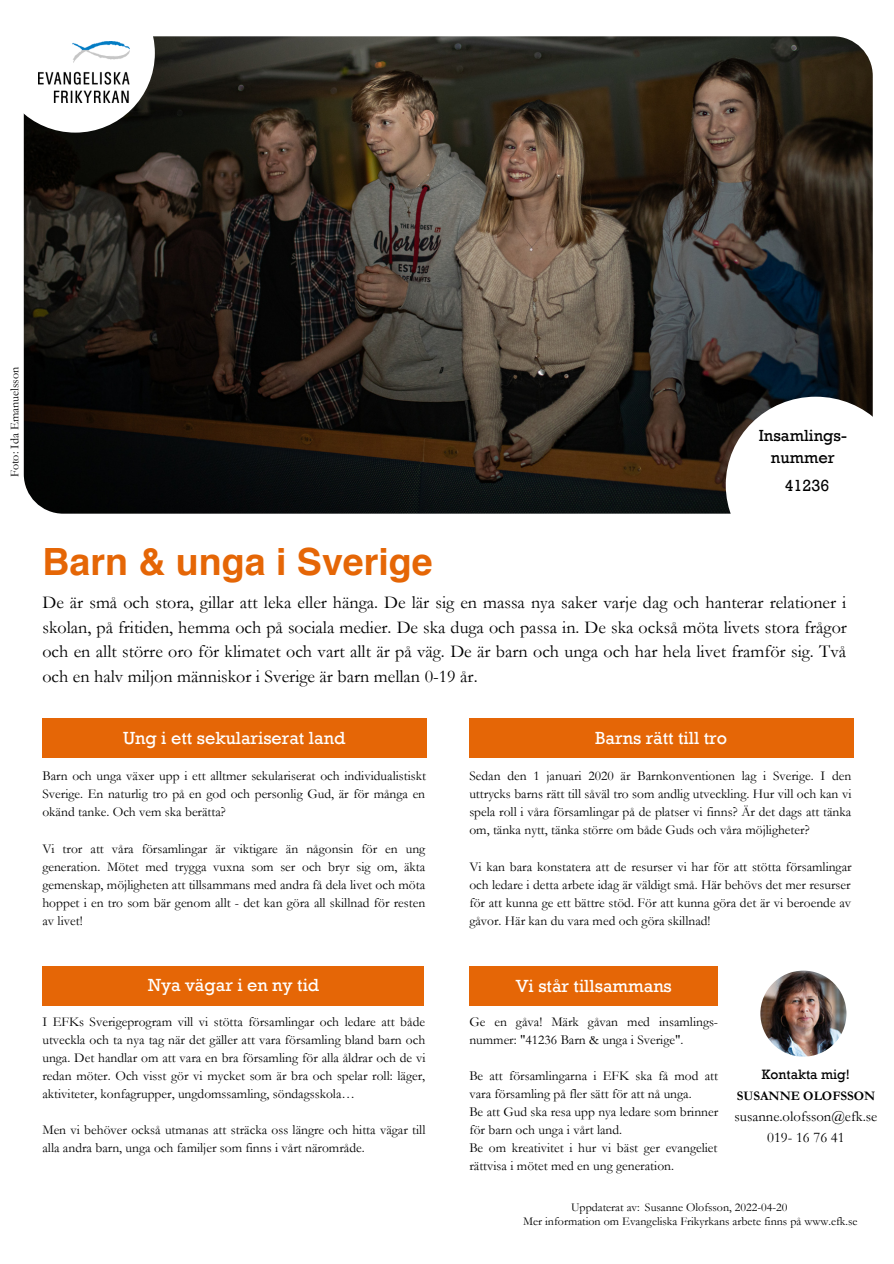
<style>
.page{position:relative;width:894px;height:1264px;background:#fff}
.page>*{position:absolute;margin:0;border:0;box-sizing:border-box;transform-origin:0 0}
.t1{font:700 37.5px "Helvetica";color:#e56606}
.t2{font:18.15px/24.9px "Garamond";color:#000;text-align:justify}
.t3{font:18px "Rockwell";color:#fff}
.t4{font:16.5px/22.5px "Rockwell";color:#000;text-align:center}
.t5{font:14.7px/21px "Garamond";color:#000;text-align:center}
.t6{font:13.95px "Rockwell";color:#000}
.t7{font:13.5px/18px "Garamond";color:#000;text-align:justify}
.t8{font:700 13.05px "Garamond";color:#000}
.t9{font:12.15px "Garamond";color:#000}
.t10{font:12px/13.6px "Garamond";color:#000}
</style>
<div class="page">
<img style="left:760px;top:970px;width:86px;height:86px;border-radius:50%">
<div style="left:42px;top:718px;width:384px;height:39px;background:#e56606"></div>
<div style="left:42px;top:966px;width:382px;height:39px;background:#e56606"></div>
<div style="left:469px;top:718px;width:383px;height:39px;background:#e56606"></div>
<div style="left:469px;top:966px;width:248px;height:39px;background:#e56606"></div>
<img style="left:24px;top:36px;width:848px;height:478px;border-radius:40px">
<svg style="left:725px;top:396px;width:148px;height:118px"></svg>
<svg style="left:23px;top:36px;width:132px;height:97px"></svg>
<img style="left:38px;top:41px;width:91px;height:61px">
<p class="t9" style="left:8px;top:477px;width:112px;rotate:-90deg">Foto: Ida Emanuelsson</p>
<p class="t4" style="left:758px;top:423px;width:90px">Insamlings&shy;nummer</p>
<h1 class="t1" style="left:42px;top:546px;width:391px">Barn &amp; unga i Sverige</h1>
<p class="t4" style="left:784px;top:473px;width:46px">41236</p>
<p class="t2" style="left:42px;top:590px;width:805px">De är små och stora, gillar att leka eller hänga. De lär sig en massa nya saker varje dag och hanterar relationer i skolan, på fritiden, hemma och på sociala medier. De ska duga och passa in. De ska också möta livets stora frågor och en allt större oro för klimatet och vart allt är på väg. De är barn och unga och har hela livet framför sig. Två och en halv miljon människor i Sverige är barn mellan 0-19 år.</p>
<h3 class="t3" style="left:123px;top:726px;width:224px">Ung i ett sekulariserat land</h3>
<p class="t7" style="left:42px;top:767px;width:385px">Barn och unga växer upp i ett alltmer sekulariserat och individualistiskt Sverige. En naturlig tro på en god och personlig Gud, är för många en okänd tanke. Och vem ska berätta?</p>
<p class="t7" style="left:42px;top:839px;width:384px">Vi tror att våra församlingar är viktigare än någonsin för en ung generation. Mötet med trygga vuxna som ser och bryr sig om, äkta gemenskap, möjligheten att tillsammans med andra få dela livet och möta hoppet i en tro som bär genom allt - det kan göra all skillnad för resten av livet!</p>
<h3 class="t3" style="left:148px;top:974px;width:172px">Nya vägar i en ny tid</h3>
<p class="t7" style="left:42px;top:1012px;width:384px">I EFKs Sverigeprogram vill vi stötta församlingar och ledare att både utveckla och ta nya tag när det gäller att vara församling bland barn och unga. Det handlar om att vara en bra församling för alla åldrar och de vi redan möter. Och visst gör vi mycket som är bra och spelar roll: läger, aktiviteter, konfagrupper, ungdomssamling, söndagsskola…</p>
<p class="t7" style="left:42px;top:1120px;width:384px">Men vi behöver också utmanas att sträcka oss längre och hitta vägar till alla andra barn, unga och familjer som finns i vårt närområde.</p>
<h3 class="t3" style="left:595px;top:726px;width:133px">Barns rätt till tro</h3>
<p class="t7" style="left:469px;top:767px;width:383px">Sedan den 1 januari 2020 är Barnkonventionen lag i Sverige. I den uttrycks barns rätt till såväl tro som andlig utveckling. Hur vill och kan vi spela roll i våra församlingar på de platser vi finns? Är det dags att tänka om, tänka nytt, tänka större om både Guds och våra möjligheter?</p>
<p class="t7" style="left:469px;top:857px;width:384px">Vi kan bara konstatera att de resurser vi har för att stötta församlingar och ledare i detta arbete idag är väldigt små. Här behövs det mer resurser för att kunna ge ett bättre stöd. För att kunna göra det är vi beroende av gåvor. Här kan du vara med och göra skillnad!</p>
<h3 class="t3" style="left:515px;top:974px;width:157px">Vi står tillsammans</h3>
<p class="t7" style="left:469px;top:1012px;width:250px">Ge en gåva! Märk gåvan med insamlings&shy;nummer: "41236 Barn &amp; unga i Sverige".</p>
<p class="t7" style="left:469px;top:1066px;width:250px;text-align:left">Be att församlingarna i EFK ska få mod att vara församling på fler sätt för att nå unga.<br>Be att Gud ska resa upp nya ledare som brinner för barn och unga i vårt land.<br>Be om kreativitet i hur vi bäst ger evangeliet rättvisa i mötet med en ung generation.</p>
<p class="t6" style="left:761px;top:1065px;width:90px">Kontakta mig!</p>
<p class="t8" style="left:736px;top:1088px;width:140px">SUSANNE OLOFSSON</p>
<p class="t5" style="left:734px;top:1106px;width:144px">susanne.olofsson@efk.se<br>019- 16 76 41</p>
<p class="t10" style="left:523px;top:1200px;width:336px;text-indent:48px">Uppdaterat av: Susanne Olofsson, 2022-04-20<br>Mer information om Evangeliska Frikyrkans arbete finns på www.efk.se</p>
</div>
